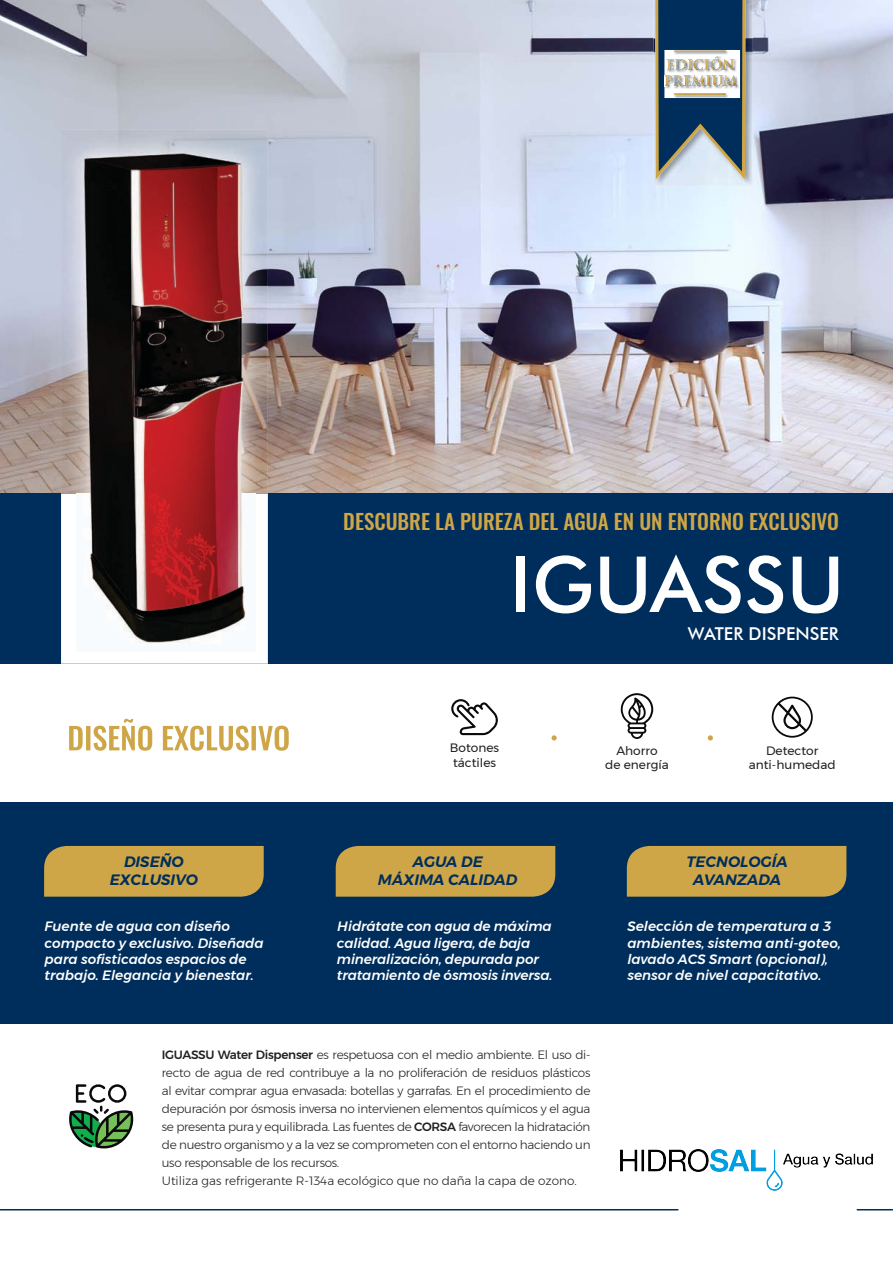
<style>
.page{position:relative;width:893px;height:1263px;background:#fff}
.page>*{position:absolute;margin:0;border:0;box-sizing:border-box;transform-origin:0 0}
.t1{font:500 77.4px "Futura BT";color:#fff}
.t2{font:500 21px "Oswald";color:#cfa647}
.t3{font:500 17.7px "Futura BT";color:#fff}
.t4{font:italic 600 15px/18px "Montserrat";color:#002e5c;text-align:center}
.t5{font:italic 500 13.5px/16.2px "Montserrat";color:#fff}
.t6{font:12.15px/14.5px "Montserrat";color:#231f20;text-align:center}
.t7{font:300 12px/18px "Montserrat";letter-spacing:-.025em;color:#231f20}
.s1{font-weight:500}
</style>
<div class="page">
<img style="left:0;top:0;width:893px;height:493px">
<div style="left:0;top:493px;width:893px;height:171px;background:#002e5c"></div>
<div style="left:0;top:802px;width:893px;height:222px;background:#002e5c"></div>
<svg style="left:69px;top:719px;width:220px;height:32px"></svg>
<svg style="left:451px;top:699px;width:47px;height:36px"></svg>
<svg style="left:621px;top:693px;width:32px;height:46px"></svg>
<svg style="left:772px;top:697px;width:41px;height:41px"></svg>
<svg style="left:551px;top:735px;width:6px;height:5px"></svg>
<svg style="left:708px;top:735px;width:5px;height:5px"></svg>
<div style="left:44px;top:846px;width:220px;height:51px;background:#cfa647"></div>
<div style="left:336px;top:846px;width:219px;height:51px;background:#cfa647"></div>
<div style="left:627px;top:846px;width:219px;height:51px;background:#cfa647"></div>
<svg style="left:69px;top:1084px;width:64px;height:64px"></svg>
<img style="left:61px;top:130px;width:207px;height:534px">
<img style="left:77px;top:146px;width:179px;height:347px">
<img style="left:77px;top:493px;width:179px;height:159px">
<hr style="left:0;top:1209px;width:678px;height:1px;background:#002e5c">
<hr style="left:857px;top:1209px;width:36px;height:1px;background:#002e5c">
<img style="left:653px;top:0;width:100px;height:186px">
<svg style="left:655px;top:0;width:90px;height:180px;background:#415f76"></svg>
<img style="left:664px;top:50px;width:76px;height:48px">
<img style="left:667px;top:56px;width:67px;height:14px">
<img style="left:665px;top:75px;width:72px;height:11px">
<img style="left:674px;top:50px;width:52px;height:2px">
<img style="left:674px;top:93px;width:52px;height:2px">
<img style="left:620px;top:1149px;width:252px;height:42px">
<h2 class="t2" style="left:343px;top:510px;width:497px">DESCUBRE LA PUREZA DEL AGUA EN UN ENTORNO EXCLUSIVO</h2>
<h1 class="t1" style="left:510px;top:537px;width:336px">IGUASSU</h1>
<h3 class="t3" style="left:688px;top:623px;width:153px">WATER DISPENSER</h3>
<p class="t4" style="left:110px;top:853px;width:90px">DISEÑO<br>EXCLUSIVO</p>
<p class="t5" style="left:45px;top:918px;width:221px">Fuente de agua con diseño compacto y exclusivo. Diseñada para sofisticados espacios de trabajo. Elegancia y bienestar.</p>
<p class="t6" style="left:450px;top:740px;width:51px;text-align:left">Botones táctiles</p>
<p class="t6" style="left:605px;top:743px;width:65px">Ahorro<br>de energía</p>
<p class="t6" style="left:749px;top:743px;width:88px">Detector anti-humedad</p>
<p class="t4" style="left:378px;top:853px;width:141px">AGUA DE<br>MÁXIMA CALIDAD</p>
<p class="t5" style="left:337px;top:918px;width:217px">Hidrátate con agua de máxima calidad. Agua ligera, de baja mineralización, depurada por tratamiento de ósmosis inversa.</p>
<p class="t4" style="left:686px;top:853px;width:103px">TECNOLOGÍA<br>AVANZADA</p>
<p class="t5" style="left:627px;top:918px;width:215px">Selección de temperatura a 3 ambientes, sistema anti-goteo, lavado ACS Smart (opcional), sensor de nivel capacitativo.</p>
<p class="t7" style="left:162px;top:1046px;width:430px"><span class="s1">IGUASSU Water Dispenser</span> es respetuosa con el medio ambiente. El uso di&shy;recto de agua de red contribuye a la no proliferación de residuos plásticos al evitar comprar agua envasada: botellas y garrafas. En el procedimiento de depuración por ósmosis inversa no intervienen elementos químicos y el agua se presenta pura y equilibrada. Las fuentes de <span class="s1">CORSA</span> favorecen la hidratación de nuestro organismo y a la vez se comprometen con el entorno haciendo un uso responsable de los recursos.<br>Utiliza gas refrigerante R-134a ecológico que no daña la capa de ozono.</p>
</div>
